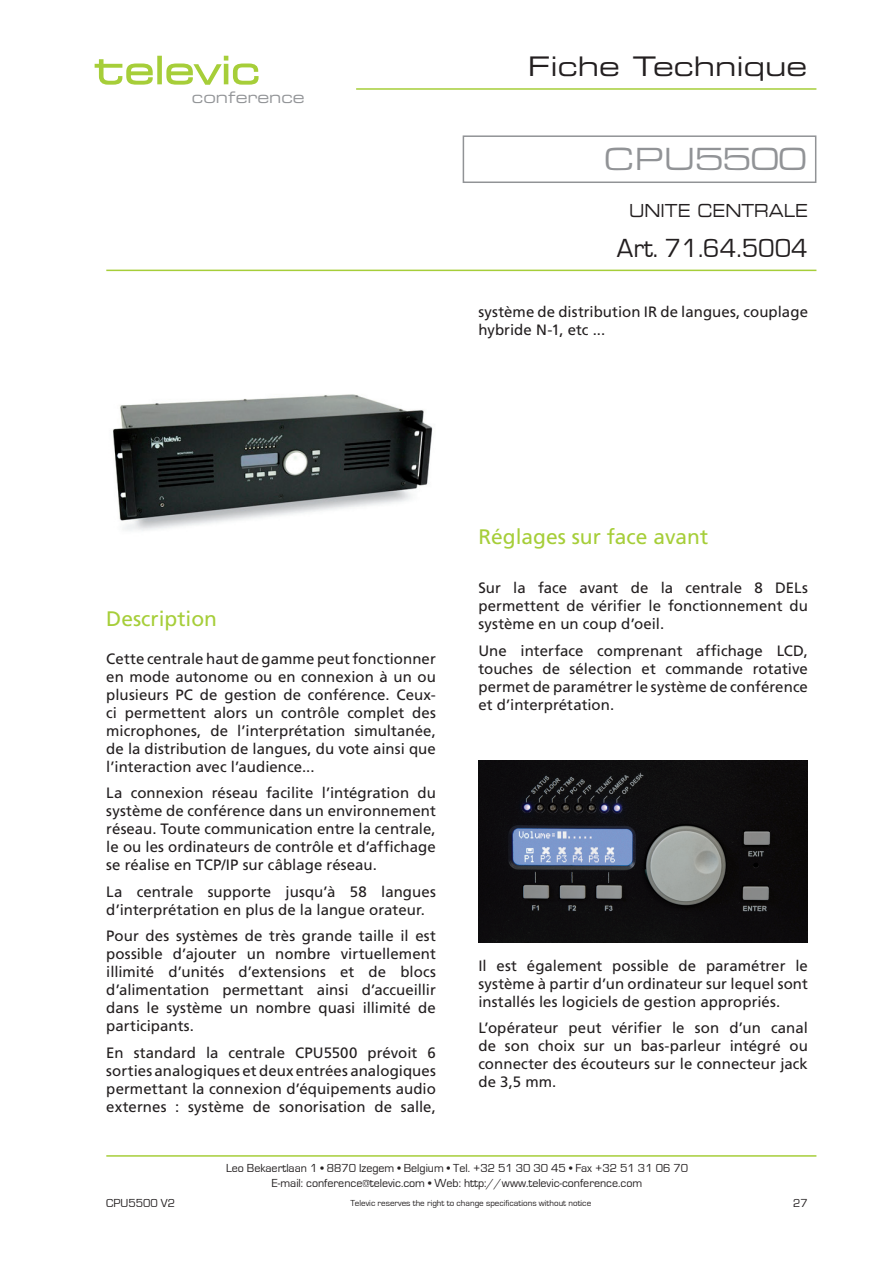
<style>
.page{position:relative;width:893px;height:1263px;background:#fff}
.page>*{position:absolute;margin:0;border:0;box-sizing:border-box;transform-origin:0 0}
.t1{font:33px "Eurostile Extended Roman DTC";color:#919396}
.t2{font:27px "Eurostile";color:#231f20}
.t3{font:27px "Eurostile LT Extended Two";color:#231f20}
.t4{font:21px "Frutiger LT";color:#a6ce39}
.t5{font:18px "Eurostile LT Extended Two";color:#231f20;scale:.82 1}
.t6{font:15.9px "Eurostile LT Extended Two";color:#939598}
.t7{font:15px/18px "Frutiger LT";letter-spacing:.005em;color:#231f20;text-align:justify}
.t8{font:12px/14.4px "Eurostile";color:#231f20;text-align:center}
.t9{font:9px "Eurostile";color:#231f20}
</style>
<div class="page">
<svg style="left:95px;top:56px;width:164px;height:29px"></svg>
<hr style="left:356px;top:88px;width:460px;height:2px;background:#a6ce39">
<hr style="left:106px;top:270px;width:710px;height:1px;background:#a6ce39">
<hr style="left:106px;top:1155px;width:710px;height:2px;background:#a6ce39">
<img style="left:113px;top:394px;width:320px;height:137px">
<svg style="left:462px;top:135px;width:355px;height:48px"></svg>
<img style="left:478px;top:760px;width:330px;height:182px">
<p class="t6" style="left:192px;top:86px;width:114px">conference</p>
<h2 class="t3" style="left:528px;top:48px;width:281px">Fiche Technique</h2>
<h1 class="t1" style="left:604px;top:142px;width:204px">CPU5500</h1>
<p class="t5" style="left:629px;top:199px;width:220px">UN ITE CENTRALE</p>
<h2 class="t2" style="left:617px;top:233px;width:192px">Art. 71.64.5004</h2>
<p class="t7" style="left:478px;top:303px;width:331px">système de distribution IR de langues, couplage hybride N-1, etc ...</p>
<h3 class="t4" style="left:106px;top:606px;width:112px">Description</h3>
<p class="t7" style="left:106px;top:649px;width:331px">Cette centrale haut de gamme peut fonctionner en mode autonome ou en connexion à un ou plusieurs PC de gestion de conférence. Ceux&shy;ci permettent alors un contrôle complet des microphones, de l’interprétation simultanée, de la distribution de langues, du vote ainsi que l’interaction avec l’audience...</p>
<p class="t7" style="left:106px;top:784px;width:331px">La connexion réseau facilite l’intégration du système de conférence dans un environnement réseau. Toute communication entre la centrale, le ou les ordinateurs de contrôle et d’affichage se réalise en TCP/IP sur câblage réseau.</p>
<p class="t7" style="left:106px;top:882px;width:331px">La centrale supporte jusqu’à 58 langues d’interprétation en plus de la langue orateur.</p>
<p class="t7" style="left:106px;top:927px;width:331px">Pour des systèmes de très grande taille il est possible d’ajouter un nombre virtuellement illimité d’unités d’extensions et de blocs d’alimentation permettant ainsi d’accueillir dans le système un nombre quasi illimité de participants.</p>
<p class="t7" style="left:106px;top:1043px;width:331px">En standard la centrale CPU5500 prévoit 6 sorties analogiques et deux entrées analogiques permettant la connexion d’équipements audio externes : système de sonorisation de salle,</p>
<h3 class="t4" style="left:478px;top:524px;width:231px">Réglages sur face avant</h3>
<p class="t7" style="left:478px;top:579px;width:331px">Sur la face avant de la centrale 8 DELs permettent de vérifier le fonctionnement du système en un coup d’oeil.</p>
<p class="t7" style="left:478px;top:641px;width:331px">Une interface comprenant affichage LCD, touches de sélection et commande rotative permet de paramétrer le système de conférence et d’interprétation.</p>
<p class="t7" style="left:478px;top:956px;width:331px">Il est également possible de paramétrer le système à partir d’un ordinateur sur lequel sont installés les logiciels de gestion appropriés.</p>
<p class="t7" style="left:478px;top:1019px;width:331px">L’opérateur peut vérifier le son d’un canal de son choix sur un bas-parleur intégré ou connecter des écouteurs sur le connecteur jack de 3,5 mm.</p>
<p class="t8" style="left:226px;top:1161px;width:464px">Leo Bekaertlaan 1 • 8870 Izegem • Belgium • Tel. +32 51 30 30 45 • Fax +32 51 31 06 70<br>E-mail: conference@televic.com • Web: http://www.televic-conference.com</p>
<p class="t8" style="left:106px;top:1196px;width:70px">CPU5500 V2</p>
<p class="t9" style="left:350px;top:1198px;width:242px">Televic reserves the right to change specifications without notice</p>
<p class="t8" style="left:793px;top:1196px;width:16px">27</p>
</div>
